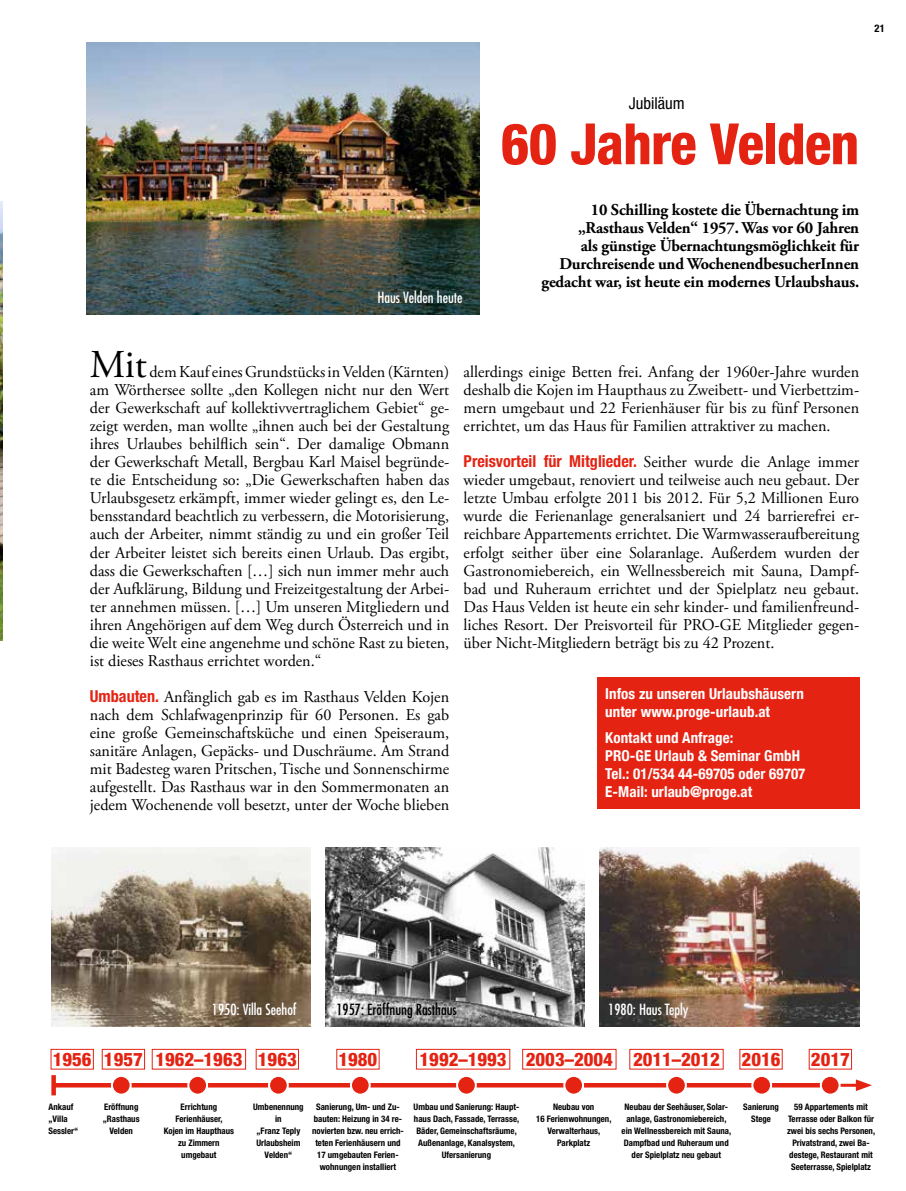
<style>
.page{position:relative;width:906px;height:1191px;background:#fff}
.page>*{position:absolute;margin:0;border:0;box-sizing:border-box;transform-origin:0 0}
.t1{font:800 condensed 57px "Helvetica Neue LT Std";letter-spacing:-.01em;color:#e42313;scale:.96 1}
.t2{font:39.45px "Adobe Garamond Pro";color:#000}
.t3{font:800 condensed 18.6px "Helvetica Neue LT Std";color:#e42313}
.t4{font:16.5px/18px "Adobe Garamond Pro";color:#000;text-align:justify}
.t5{font:700 16.5px/18px "Adobe Garamond Pro";letter-spacing:-.01em;color:#000;text-align:right}
.t6{font:700 condensed 16.5px "Helvetica Neue LT Std";color:#e42313}
.t7{font:condensed 16.5px "Helvetica Neue LT Std";color:#000}
.t8{font:700 condensed 15px/18px "Helvetica Neue LT Com";letter-spacing:.005em;color:#fff}
.t9{font:condensed 15px "Futura Std";color:#fff}
.t10{font:condensed 15px "Futura Std";color:#000}
.t11{font:700 condensed 10.5px "Helvetica Neue LT Std";color:#000}
.t12{font:700 condensed 9px/12px "Helvetica Neue LT Std";color:#000;text-align:center}
.s1{font-family:"Adobe Garamond Pro";font-weight:400;font-stretch:normal;color:#000}
.s2{font-family:"Helvetica Neue LT Std";font-weight:700;font-stretch:condensed;color:#e42313}
</style>
<div class="page">
<hr style="left:824px;top:1083px;width:37px;height:3px;background:#e42313">
<svg style="left:856px;top:1079px;width:16px;height:12px"></svg>
<div style="left:51px;top:1049px;width:43px;height:20px;border:1px solid #e42313"></div>
<div style="left:102px;top:1049px;width:43px;height:20px;border:1px solid #e42313"></div>
<div style="left:256px;top:1049px;width:43px;height:20px;border:1px solid #e42313"></div>
<div style="left:739px;top:1049px;width:43px;height:20px;border:1px solid #e42313"></div>
<div style="left:808px;top:1049px;width:44px;height:20px;border:1px solid #e42313"></div>
<div style="left:336px;top:1049px;width:43px;height:20px;border:1px solid #e42313"></div>
<div style="left:152px;top:1049px;width:94px;height:20px;border:1px solid #e42313"></div>
<div style="left:416px;top:1049px;width:94px;height:20px;border:1px solid #e42313"></div>
<div style="left:522px;top:1049px;width:94px;height:20px;border:1px solid #e42313"></div>
<div style="left:629px;top:1049px;width:94px;height:20px;border:1px solid #e42313"></div>
<hr style="left:54px;top:1083px;width:777px;height:4px;background:#e42313">
<div style="left:51px;top:1075px;width:5px;height:20px;background:#e42313"></div>
<svg style="left:112px;top:1075px;width:19px;height:19px"></svg>
<div style="left:111px;top:1074px;width:21px;height:21px;border:2px solid #fff;border-radius:50%"></div>
<svg style="left:269px;top:1075px;width:19px;height:19px"></svg>
<div style="left:268px;top:1074px;width:21px;height:21px;border:2px solid #fff;border-radius:50%"></div>
<svg style="left:564px;top:1075px;width:19px;height:19px"></svg>
<div style="left:563px;top:1074px;width:21px;height:21px;border:2px solid #fff;border-radius:50%"></div>
<svg style="left:667px;top:1075px;width:19px;height:19px"></svg>
<div style="left:666px;top:1074px;width:21px;height:21px;border:2px solid #fff;border-radius:50%"></div>
<div style="left:752px;top:1075px;width:19px;height:19px;background:#e42313;border-radius:50%"></div>
<div style="left:751px;top:1074px;width:21px;height:21px;border:2px solid #fff;border-radius:50%"></div>
<div style="left:821px;top:1075px;width:18px;height:19px;background:#e42313;border-radius:50%"></div>
<div style="left:820px;top:1074px;width:20px;height:21px;border:2px solid #fff;border-radius:50%"></div>
<svg style="left:351px;top:1075px;width:19px;height:19px"></svg>
<div style="left:350px;top:1074px;width:21px;height:21px;border:2px solid #fff;border-radius:50%"></div>
<svg style="left:457px;top:1075px;width:19px;height:19px"></svg>
<div style="left:456px;top:1074px;width:21px;height:21px;border:2px solid #fff;border-radius:50%"></div>
<svg style="left:188px;top:1075px;width:19px;height:19px"></svg>
<div style="left:187px;top:1074px;width:21px;height:21px;border:2px solid #fff;border-radius:50%"></div>
<img style="left:0;top:202px;width:2px;height:438px">
<img style="left:51px;top:847px;width:260px;height:179px">
<img style="left:325px;top:847px;width:259px;height:179px">
<img style="left:599px;top:847px;width:260px;height:179px">
<div style="left:597px;top:677px;width:262px;height:131px;background:#e42313"></div>
<img style="left:87px;top:43px;width:393px;height:272px">
<p class="t11" style="left:874px;top:22px;width:12px">21</p>
<p class="t9" style="left:377px;top:288px;width:87px">Haus Velden heute</p>
<p class="t7" style="left:628px;top:93px;width:57px">Jubiläum</p>
<h1 class="t1" style="left:501px;top:109px;width:375px">60 Jahre Velden</h1>
<p class="t5" style="left:541px;top:201px;width:319px">10 Schilling kostete die Übernachtung im „Rasthaus Velden“ 1957. Was vor 60 Jahren<br>als günstige Übernachtungsmöglichkeit für Durchreisende und WochenendbesucherInnen gedacht war, ist heute ein modernes Urlaubshaus.</p>
<h2 class="t2" style="left:90px;top:341px;width:59px">Mit</h2>
<p class="t4" style="left:463px;top:364px;width:397px">allerdings einige Betten frei. Anfang der 1960er-Jahre wurden deshalb die Kojen im Haupthaus zu Zweibett- und Vierbettzim&shy;mern umgebaut und 22 Ferienhäuser für bis zu fünf Personen errichtet, um das Haus für Familien attraktiver zu machen.</p>
<p class="t6" style="left:463px;top:451px;width:397px">Preisvorteil für Mitglieder. <span class="s1">Seither wurde die Anlage immer</span></p>
<p class="t4" style="left:463px;top:472px;width:397px">wieder umgebaut, renoviert und teilweise auch neu gebaut. Der letzte Umbau erfolgte 2011 bis 2012. Für 5,2 Millionen Euro wurde die Ferienanlage generalsaniert und 24 barrierefrei er&shy;reichbare Appartements errichtet. Die Warmwasseraufbereitung erfolgt seither über eine Solaranlage. Außerdem wurden der Gastronomiebereich, ein Wellnessbereich mit Sauna, Dampf&shy;bad und Ruheraum errichtet und der Spielplatz neu gebaut.<br>Das Haus Velden ist heute ein sehr kinder- und familienfreund&shy;liches Resort. Der Preisvorteil für PRO-GE Mitglieder gegen&shy;über Nicht-Mitgliedern beträgt bis zu 42 Prozent.</p>
<p class="t4" style="left:90px;top:364px;width:361px;text-indent:60px">dem Kauf eines Grundstücks in Velden (Kärnten) am Wörthersee sollte „den Kollegen nicht nur den Wert der Gewerkschaft auf kollektivvertraglichem Gebiet“ ge&shy;zeigt werden, man wollte „ihnen auch bei der Gestaltung ihres Urlaubes behilflich sein“. Der damalige Obmann der Gewerkschaft Metall, Bergbau Karl Maisel begründe&shy;te die Entscheidung so: „Die Gewerkschaften haben das Urlaubsgesetz erkämpft, immer wieder gelingt es, den Le&shy;bensstandard beachtlich zu verbessern, die Motorisierung, auch der Arbeiter, nimmt ständig zu und ein großer Teil der Arbeiter leistet sich bereits einen Urlaub. Das ergibt, dass die Gewerkschaften […] sich nun immer mehr auch der Aufklärung, Bildung und Freizeitgestaltung der Arbei&shy;ter annehmen müssen. […] Um unseren Mitgliedern und ihren Angehörigen auf dem Weg durch Österreich und in die weite Welt eine angenehme und schöne Rast zu bieten, ist dieses Rasthaus errichtet worden.“</p>
<p class="t4" style="left:90px;top:688px;width:361px"><span class="s2">Umbauten.</span> Anfänglich gab es im Rasthaus Velden Kojen nach dem Schlafwagenprinzip für 60 Personen. Es gab eine große Gemeinschaftsküche und einen Speiseraum, sanitäre Anlagen, Gepäcks- und Duschräume. Am Strand mit Badesteg waren Pritschen, Tische und Sonnenschirme aufgestellt. Das Rasthaus war in den Sommermonaten an jedem Wochenende voll besetzt, unter der Woche blieben</p>
<p class="t8" style="left:605px;top:685px;width:200px">Infos zu unseren Urlaubshäusern unter www.proge-urlaub.at</p>
<p class="t8" style="left:605px;top:728px;width:202px">Kontakt und Anfrage:<br>PRO-GE Urlaub &amp; Seminar GmbH<br>Tel.: 01/534 44-69705 oder 69707<br>E-Mail: urlaub@proge.at</p>
<p class="t10" style="left:336px;top:1000px;width:122px">1957: Eröffnung Rasthaus</p>
<p class="t9" style="left:212px;top:1000px;width:86px">1950: Villa Seehof</p>
<p class="t9" style="left:608px;top:1000px;width:82px">1980: Haus Teply</p>
<p class="t3" style="left:53px;top:1047px;width:245px">1956 1957 1962–1963 1963</p>
<p class="t3" style="left:338px;top:1047px;width:40px">1980</p>
<p class="t3" style="left:419px;top:1047px;width:362px">1992–1993 2003–2004 2011–2012 2016</p>
<p class="t3" style="left:811px;top:1047px;width:40px">2017</p>
<p class="t12" style="left:103px;top:1101px;width:38px">Eröffnung „Rasthaus<br>Velden</p>
<p class="t12" style="left:253px;top:1101px;width:52px">Umbenennung in<br>„Franz Teply<br>Urlaubsheim<br>Velden“</p>
<p class="t12" style="left:743px;top:1101px;width:37px">Sanierung<br>Stege</p>
<p class="t12" style="left:787px;top:1101px;width:89px">59 Appartements mit<br>Terrasse oder Balkon für zwei bis sechs Personen,<br>Privatstrand, zwei Ba&shy;destege, Restaurant mit<br>Seeterrasse, Spielplatz</p>
<p class="t12" style="left:312px;top:1101px;width:93px">Sanierung, Um- und Zu&shy;bauten: Heizung in 34 re&shy;novierten bzw. neu errich&shy;teten Ferienhäusern und<br>17 umgebauten Ferien&shy;wohnungen installiert</p>
<p class="t12" style="left:413px;top:1101px;width:107px">Umbau und Sanierung: Haupt&shy;haus Dach, Fassade, Terrasse,<br>Bäder, Gemeinschaftsräume,<br>Außenanlage, Kanalsystem,<br>Ufersanierung</p>
<p class="t12" style="left:48px;top:1101px;width:31px;text-align:left">Ankauf „Villa<br>Sessler“</p>
<p class="t12" style="left:536px;top:1101px;width:77px">Neubau von<br>16 Ferienwohnungen,<br>Verwalterhaus,<br>Parkplatz</p>
<p class="t12" style="left:621px;top:1101px;width:111px">Neubau der Seehäuser, Solar&shy;anlage, Gastronomiebereich, ein Wellnessbereich mit Sauna,<br>Dampfbad und Ruheraum und der Spielplatz neu gebaut</p>
<p class="t12" style="left:164px;top:1101px;width:72px">Errichtung<br>Ferienhäuser,<br>Kojen im Haupthaus zu Zimmern umgebaut</p>
</div>
